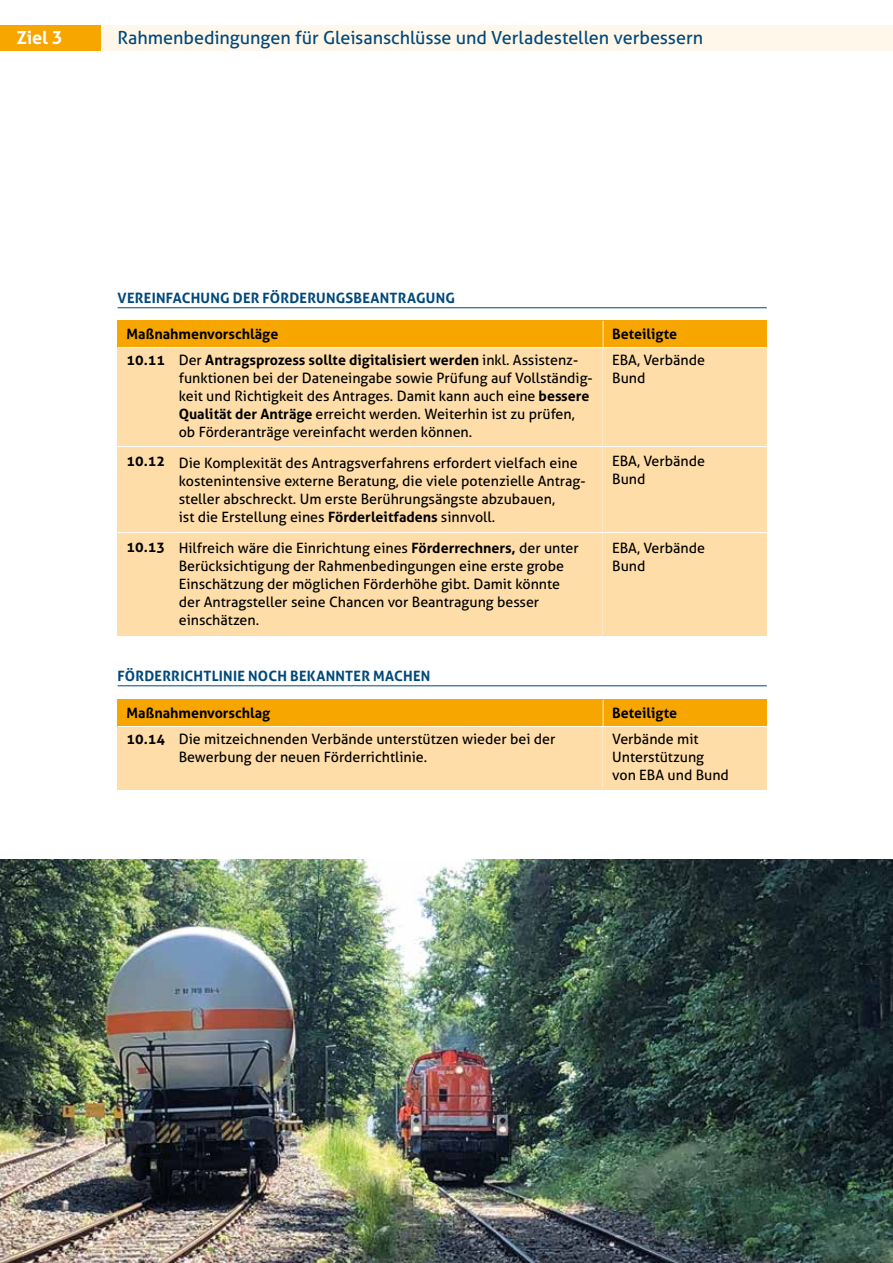
<style>
.page{position:relative;width:893px;height:1263px;background:#fff}
.page>*{position:absolute;margin:0;border:0;box-sizing:border-box;transform-origin:0 0}
.t1{font:18px "Aller";letter-spacing:-.005em;color:#00497b}
.t2{font:700 18px "Aller";color:#fff}
.t3{font:14.25px/18px "Aller";color:#000}
.t4{font:700 14.25px "Aller";letter-spacing:.015em;color:#00497b}
.t5{font:700 14.25px "Aller";color:#000}
.s1{font-weight:700}
</style>
<div class="page">
<div style="left:0;top:26px;width:893px;height:25px;background:#fff7ea"></div>
<div style="left:0;top:26px;width:101px;height:25px;background:#f7a600"></div>
<div style="left:118px;top:328px;width:649px;height:307px;background:#fedda8"></div>
<div style="left:118px;top:321px;width:649px;height:27px;background:#f7a600"></div>
<hr style="left:118px;top:446px;width:649px;height:1px;background:#fff">
<hr style="left:118px;top:532px;width:649px;height:1px;background:#fff">
<hr style="left:603px;top:321px;width:1px;height:314px;background:#fff">
<hr style="left:118px;top:347px;width:649px;height:1px;background:#fff">
<hr style="left:118px;top:307px;width:649px;height:1px;background:#00497b">
<hr style="left:118px;top:685px;width:649px;height:1px;background:#00497b">
<div style="left:118px;top:702px;width:649px;height:87px;background:#fedda8"></div>
<div style="left:118px;top:699px;width:649px;height:27px;background:#f7a600"></div>
<hr style="left:603px;top:699px;width:1px;height:90px;background:#fff">
<hr style="left:118px;top:726px;width:649px;height:1px;background:#fff">
<img style="left:0;top:860px;width:893px;height:403px">
<p class="t2" style="left:16px;top:27px;width:47px">Ziel 3</p>
<p class="t1" style="left:118px;top:27px;width:587px">Rahmenbedingungen für Gleisanschlüsse und Verladestellen verbessern</p>
<p class="t4" style="left:118px;top:289px;width:339px">VEREINFACHUNG DER FÖRDERUNGSBEANTRAGUNG</p>
<p class="t5" style="left:127px;top:325px;width:153px">Maßnahmenvorschläge</p>
<p class="t5" style="left:612px;top:325px;width:66px">Beteiligte</p>
<p class="t5" style="left:127px;top:351px;width:40px">10.11</p>
<p class="t3" style="left:179px;top:351px;width:415px">Der <span class="s1">Antragsprozess sollte digitalisiert werden</span> inkl. Assistenz&shy;funktionen bei der Dateneingabe sowie Prüfung auf Vollständig&shy;keit und Richtigkeit des Antrages. Damit kann auch eine <span class="s1">bessere Qualität der Anträge</span> erreicht werden. Weiterhin ist zu prüfen, ob Förderanträge vereinfacht werden können.</p>
<p class="t3" style="left:179px;top:454px;width:408px">Die Komplexität des Antragsverfahrens erfordert vielfach eine kostenintensive externe Beratung, die viele potenzielle Antrag&shy;steller abschreckt. Um erste Berührungsängste abzubauen,<br>ist die Erstellung eines <span class="s1">Förderleitfadens</span> sinnvoll.</p>
<p class="t3" style="left:612px;top:351px;width:94px">EBA, Verbände<br>Bund</p>
<p class="t3" style="left:612px;top:452px;width:94px">EBA, Verbände<br>Bund</p>
<p class="t5" style="left:127px;top:452px;width:40px">10.12</p>
<p class="t3" style="left:179px;top:539px;width:402px;text-indent:-52px"><span class="s1">10.13</span> Hilfreich wäre die Einrichtung eines <span class="s1">Förderrechners,</span> der unter Berücksichtigung der Rahmenbedingungen eine erste grobe Einschätzung der möglichen Förderhöhe gibt. Damit könnte der Antragsteller seine Chancen vor Beantragung besser einschätzen.</p>
<p class="t3" style="left:612px;top:539px;width:94px">EBA, Verbände<br>Bund</p>
<p class="t4" style="left:118px;top:667px;width:314px">FÖRDERRICHTLINIE NOCH BEKANNTER MACHEN</p>
<p class="t5" style="left:127px;top:704px;width:145px">Maßnahmenvorschlag</p>
<p class="t5" style="left:612px;top:704px;width:66px">Beteiligte</p>
<p class="t3" style="left:179px;top:730px;width:378px;text-indent:-52px"><span class="s1">10.14</span> Die mitzeichnenden Verbände unterstützen wieder bei der<br>Bewerbung der neuen Förderrichtlinie.</p>
<p class="t3" style="left:612px;top:730px;width:118px">Verbände mit<br>Unterstützung von EBA und Bund</p>
</div>
